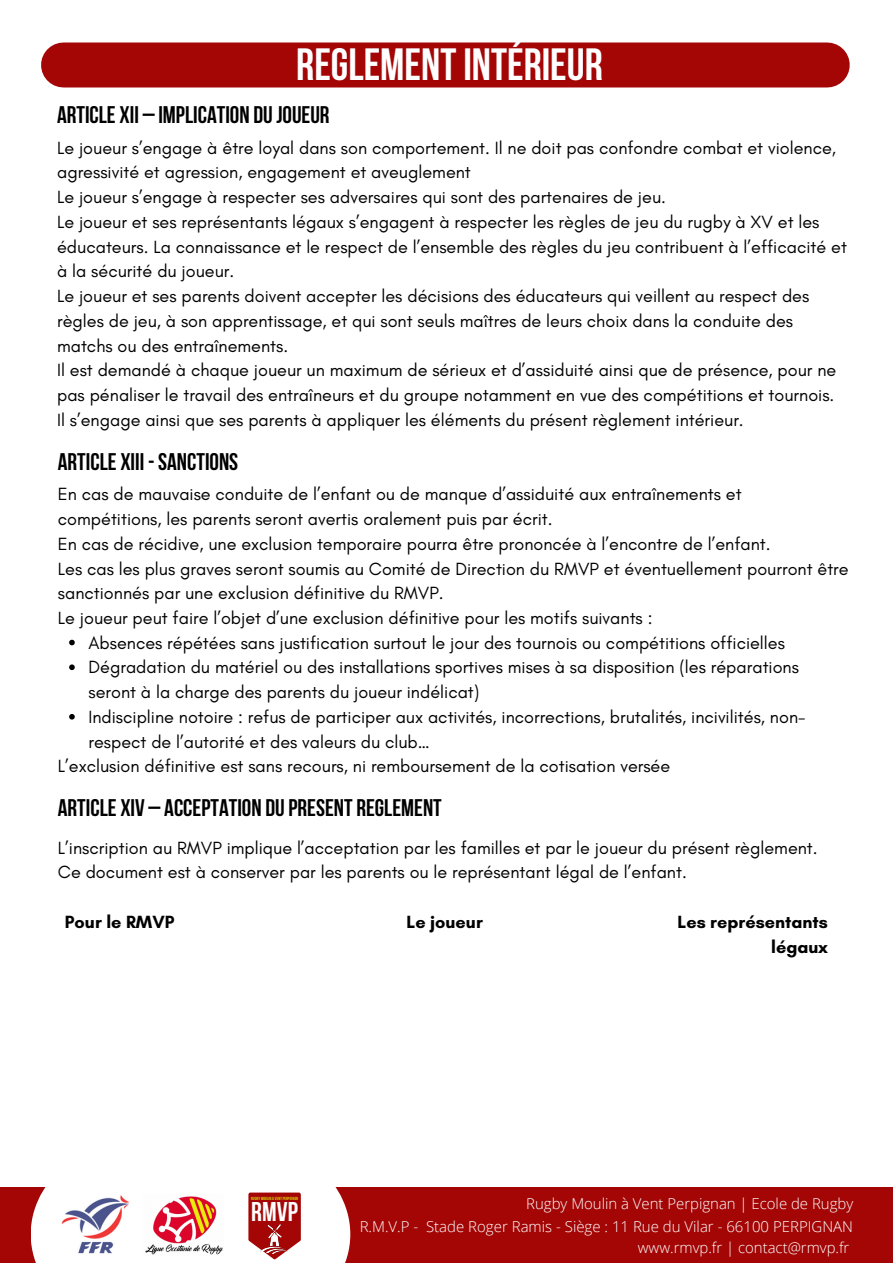
<style>
.page{position:relative;width:893px;height:1264px;background:#fff}
.page>*{position:absolute;margin:0;border:0;box-sizing:border-box;transform-origin:0 0}
.t1{font:700 45px "Bebas Neue";color:#fff}
.t2{font:700 27px "Bebas Neue";color:#fff}
.t3{font:700 24px "Bebas Neue";color:#000}
.t4{font:18px/24.8px "Glacial Indifference";color:#000}
.t5{font:700 18px/24.8px "Glacial Indifference";color:#000;text-align:right}
.t6{font:300 15px "Open Sans";color:#fff}
.t7{font:700 4.35px "Bebas Neue";letter-spacing:.015em;color:#d7cf07}
</style>
<div class="page">
<div style="left:64px;top:42px;width:763px;height:45px;background:#a40606"></div>
<div style="left:0;top:1187px;width:892px;height:75px;background:#a40606"></div>
<div style="left:31px;top:1121px;width:319px;height:141px;background:#fff"></div>
<svg style="left:248px;top:1192px;width:53px;height:67px"></svg>
<img style="left:261px;top:1224px;width:27px;height:28px">
<img style="left:61px;top:1195px;width:69px;height:59px">
<img style="left:145px;top:1196px;width:78px;height:59px">
<svg style="left:69px;top:639px;width:6px;height:6px"></svg>
<svg style="left:69px;top:664px;width:6px;height:6px"></svg>
<svg style="left:69px;top:714px;width:6px;height:5px"></svg>
<p class="t1" style="left:296px;top:46px;width:308px">REGLEMENTINTÉRIEUR</p>
<p class="t3" style="left:57px;top:105px;width:274px">ARTICLE XII – IMPLICATION DUJOUEUR</p>
<p class="t4" style="left:57px;top:135px;width:780px">Le joueur s’engage à être loyal dans son comportement. Il ne doit pas confondre combat et violence, agressivité et agression, engagement et aveuglement</p>
<p class="t4" style="left:57px;top:184px;width:610px">Le joueur s’engage à respecter ses adversaires qui sont des partenaires de jeu.</p>
<p class="t4" style="left:57px;top:209px;width:791px">Le joueur et ses représentants légaux s’engagent à respecter les règles de jeu du rugby à XV et les éducateurs. La connaissance et le respect de l’ensemble des règles du jeu contribuent à l’efficacité et à la sécurité du joueur.</p>
<p class="t4" style="left:57px;top:283px;width:753px">Le joueur et ses parents doivent accepter les décisions des éducateurs qui veillent au respect des règles de jeu, à son apprentissage, et qui sont seuls maîtres de leurs choix dans la conduite des matchs ou des entraînements.</p>
<p class="t4" style="left:57px;top:357px;width:780px">Il est demandé à chaque joueur un maximum de sérieux et d’assiduité ainsi que de présence, pour ne pas pénaliser le travail des entraîneurs et du groupe notamment en vue des compétitions et tournois.</p>
<p class="t4" style="left:57px;top:407px;width:688px">Il s’engage ainsi que ses parents à appliquer les éléments du présent règlement intérieur.</p>
<p class="t3" style="left:58px;top:452px;width:182px">ARTICLE XIII -SANCTIONS</p>
<p class="t4" style="left:58px;top:481px;width:685px">En cas de mauvaise conduite de l’enfant ou de manque d’assiduité aux entraînements et compétitions, les parents seront avertis oralement puis par écrit.</p>
<p class="t4" style="left:58px;top:531px;width:714px">En cas de récidive, une exclusion temporaire pourra être prononcée à l’encontre de l’enfant.</p>
<p class="t4" style="left:58px;top:556px;width:792px">Les cas les plus graves seront soumis au Comité de Direction du RMVP et éventuellement pourront être sanctionnés par une exclusion définitive du RMVP.</p>
<p class="t4" style="left:58px;top:605px;width:596px">Le joueur peut faire l’objet d’une exclusion définitive pour les motifs suivants :</p>
<p class="t4" style="left:88px;top:630px;width:698px">Absences répétées sans justification surtout le jour des tournois ou compétitions officielles</p>
<p class="t4" style="left:88px;top:654px;width:712px">Dégradation du matériel ou des installations sportives mises à sa disposition (les réparations seront à la charge des parents du joueur indélicat)</p>
<p class="t4" style="left:88px;top:704px;width:718px">Indiscipline notoire : refus de participer aux activités, incorrections, brutalités, incivilités, non&shy;respect de l’autorité et des valeurs du club…</p>
<p class="t4" style="left:58px;top:753px;width:614px">L’exclusion définitive est sans recours, ni remboursement de la cotisation versée</p>
<p class="t3" style="left:58px;top:798px;width:385px">ARTICLE XIV – ACCEPTATION DUPRESENT REGLEMENT</p>
<p class="t4" style="left:58px;top:835px;width:761px">L’inscription au RMVP implique l’acceptation par les familles et par le joueur du présent règlement.</p>
<p class="t4" style="left:58px;top:859px;width:630px">Ce document est à conserver par les parents ou le représentant légal de l’enfant.</p>
<p class="t5" style="left:65px;top:909px;width:111px">Pour le RMVP</p>
<p class="t5" style="left:406px;top:909px;width:78px">Le joueur</p>
<p class="t5" style="left:677px;top:909px;width:152px">Les représentants légaux</p>
<p class="t7" style="left:251px;top:1196px;width:48px">RUGBY MOULIN A VENT PERPIGNAN</p>
<p class="t6" style="left:526px;top:1192px;width:328px">Rugby Moulin à Vent Perpignan | Ecole de Rugby</p>
<p class="t6" style="left:637px;top:1236px;width:213px">www.rmvp.fr | contact@rmvp.fr</p>
<p class="t2" style="left:251px;top:1201px;width:49px">RMVP</p>
<p class="t6" style="left:359px;top:1215px;width:495px">R.M.V.P - Stade Roger Ramis - Siège : 11 Rue du Vilar - 66100 PERPIGNAN</p>
</div>
